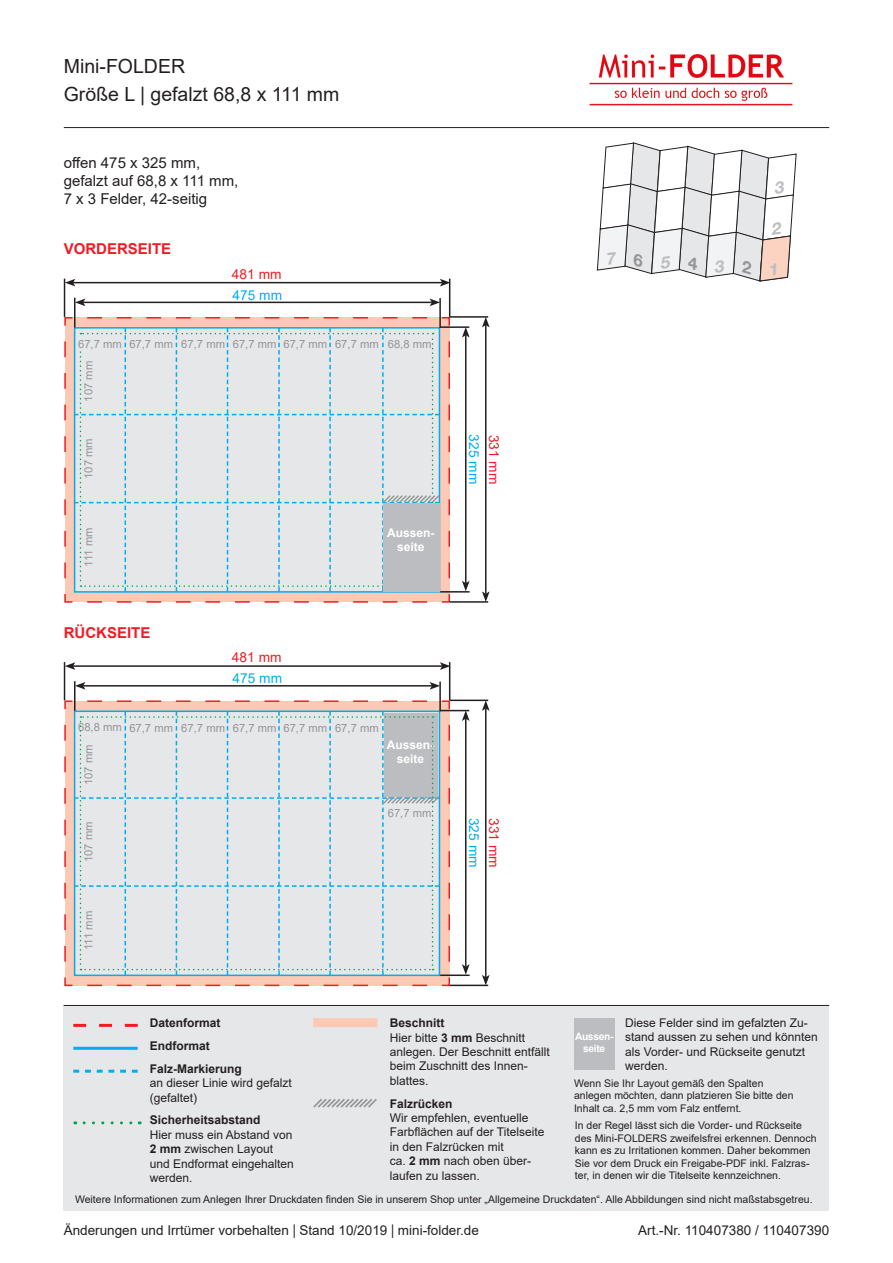
<style>
.page{position:relative;width:893px;height:1263px;background:#fff}
.page>*{position:absolute;margin:0;border:0;box-sizing:border-box;transform-origin:0 0}
.t1{font:19.5px/28.5px "Arial";color:#231f20}
.t2{font:15px/18px "Arial";color:#231f20}
.t3{font:700 15px "Arial";color:#ee1d23}
.t4{font:13.65px "Arial";color:#00aeef}
.t5{font:13.65px "Arial";color:#ee1d23}
.t6{font:13.5px "Arial";color:#231f20}
.t7{font:12px/14.4px "Arial";color:#231f20}
.t8{font:700 12px/23px "Arial";color:#231f20}
.t9{font:700 12px/14.4px "Arial";color:#fff;text-align:center}
.t10{font:11.25px "Arial";color:#939598}
.t11{font:10.5px/12.6px "Arial";color:#231f20}
.t12{font:700 10.2px/12.3px "Arial";letter-spacing:-.03em;color:#fff;text-align:center}
.s1{font-weight:700}
.s2{font-family:"Dax"}
</style>
<div class="page">
<svg style="left:64px;top:316px;width:386px;height:287px;background:#f3bdad"></svg>
<svg style="left:64px;top:700px;width:387px;height:287px;background:#f0beaf"></svg>
<hr style="left:64px;top:279px;width:1px;height:38px;background:#231f20">
<hr style="left:64px;top:662px;width:1px;height:38px;background:#231f20">
<hr style="left:74px;top:681px;width:1px;height:30px;background:#231f20">
<hr style="left:439px;top:681px;width:2px;height:30px;background:#231f20">
<hr style="left:440px;top:326px;width:29px;height:2px;background:#231f20">
<hr style="left:449px;top:279px;width:1px;height:38px;background:#231f20">
<hr style="left:449px;top:662px;width:1px;height:38px;background:#231f20">
<hr style="left:450px;top:316px;width:38px;height:2px;background:#231f20">
<hr style="left:450px;top:700px;width:38px;height:1px;background:#231f20">
<hr style="left:440px;top:591px;width:30px;height:2px;background:#231f20">
<hr style="left:440px;top:974px;width:30px;height:2px;background:#231f20">
<hr style="left:450px;top:601px;width:38px;height:2px;background:#231f20">
<hr style="left:450px;top:985px;width:38px;height:1px;background:#231f20">
<hr style="left:465px;top:335px;width:1px;height:248px;background:#231f20">
<svg style="left:462px;top:327px;width:8px;height:10px"></svg>
<svg style="left:462px;top:581px;width:8px;height:10px"></svg>
<hr style="left:485px;top:325px;width:1px;height:269px;background:#231f20">
<svg style="left:482px;top:317px;width:8px;height:10px"></svg>
<svg style="left:482px;top:591px;width:8px;height:11px"></svg>
<hr style="left:485px;top:708px;width:1px;height:269px;background:#231f20">
<svg style="left:482px;top:700px;width:8px;height:11px"></svg>
<svg style="left:482px;top:975px;width:8px;height:10px"></svg>
<hr style="left:83px;top:685px;width:349px;height:1px;background:#231f20">
<svg style="left:75px;top:682px;width:10px;height:8px"></svg>
<svg style="left:430px;top:682px;width:10px;height:8px"></svg>
<hr style="left:73px;top:282px;width:369px;height:1px;background:#231f20">
<svg style="left:65px;top:279px;width:10px;height:7px"></svg>
<svg style="left:440px;top:279px;width:9px;height:7px"></svg>
<hr style="left:73px;top:665px;width:369px;height:2px;background:#231f20">
<svg style="left:65px;top:662px;width:10px;height:8px"></svg>
<svg style="left:440px;top:662px;width:10px;height:8px"></svg>
<hr style="left:64px;top:127px;width:765px;height:1px;background:#231f20">
<img style="left:589px;top:54px;width:204px;height:52px">
<div style="left:64px;top:1005px;width:765px;height:206px;background:#e6e7e9"></div>
<svg style="left:73px;top:1024px;width:65px;height:3px"></svg>
<hr style="left:73px;top:1047px;width:65px;height:3px;background:#00aeef">
<svg style="left:73px;top:1070px;width:65px;height:3px"></svg>
<svg style="left:84px;top:1121px;width:56px;height:3px"></svg>
<div style="left:313px;top:1018px;width:64px;height:9px;background:#fcc9b4"></div>
<svg style="left:313px;top:1099px;width:64px;height:9px"></svg>
<hr style="left:64px;top:1005px;width:765px;height:1px;background:#231f20">
<div style="left:574px;top:1018px;width:40px;height:52px;background:#bcbdc0"></div>
<svg style="left:74px;top:298px;width:367px;height:294px;background:#dee3e6"></svg>
<div style="left:383px;top:503px;width:56px;height:88px;background:#bcbdc0"></div>
<svg style="left:74px;top:710px;width:396px;height:265px;background:#dce2e5"></svg>
<svg style="left:597px;top:143px;width:199px;height:138px"></svg>
<h1 class="t1" style="left:64px;top:51px;width:277px">Mini-FOLDER<br>Größe L | gefalzt 68,8 x 111 mm</h1>
<h2 class="t2" style="left:64px;top:153px;width:176px">offen 475 x 325 mm, gefalzt auf 68,8 x 111 mm,<br>7 x 3 Felder, 42-seitig</h2>
<h2 class="t3" style="left:64px;top:238px;width:109px">VORDERSEITE</h2>
<h3 class="t5" style="left:232px;top:264px;width:51px">481 mm</h3>
<h3 class="t4" style="left:233px;top:285px;width:51px">475 mm</h3>
<p class="t10" style="left:78px;top:336px;width:45px">67,7 mm</p>
<p class="t10" style="left:129px;top:337px;width:45px">67,7 mm</p>
<p class="t10" style="left:181px;top:337px;width:45px">67,7 mm</p>
<p class="t10" style="left:233px;top:337px;width:45px">67,7 mm</p>
<p class="t10" style="left:283px;top:337px;width:45px">67,7 mm</p>
<p class="t10" style="left:335px;top:337px;width:45px">67,7 mm</p>
<p class="t10" style="left:388px;top:337px;width:45px">68,8 mm</p>
<p class="t10" style="left:81px;top:402px;width:42px;rotate:-90deg">107 mm</p>
<p class="t10" style="left:81px;top:479px;width:42px;rotate:-90deg">107 mm</p>
<h3 class="t4" style="left:483px;top:434px;width:51px;rotate:90deg">325 mm</h3>
<h3 class="t5" style="left:503px;top:435px;width:51px;rotate:90deg">331 mm</h3>
<p class="t10" style="left:81px;top:567px;width:40px;rotate:-90deg">111 mm</p>
<p class="t9" style="left:387px;top:526px;width:49px">Aussen&shy;seite</p>
<h2 class="t3" style="left:64px;top:622px;width:88px">RÜCKSEITE</h2>
<h3 class="t5" style="left:232px;top:648px;width:51px">481 mm</h3>
<h3 class="t4" style="left:233px;top:669px;width:51px">475 mm</h3>
<p class="t10" style="left:78px;top:719px;width:45px">68,8 mm</p>
<p class="t10" style="left:129px;top:720px;width:45px">67,7 mm</p>
<p class="t10" style="left:181px;top:720px;width:45px">67,7 mm</p>
<p class="t10" style="left:233px;top:720px;width:45px">67,7 mm</p>
<p class="t10" style="left:283px;top:720px;width:45px">67,7 mm</p>
<p class="t10" style="left:335px;top:720px;width:45px">67,7 mm</p>
<p class="t10" style="left:81px;top:785px;width:42px;rotate:-90deg">107 mm</p>
<p class="t9" style="left:387px;top:738px;width:49px">Aussen&shy;seite</p>
<p class="t10" style="left:81px;top:862px;width:42px;rotate:-90deg">107 mm</p>
<p class="t10" style="left:388px;top:805px;width:45px">67,7 mm</p>
<h3 class="t4" style="left:483px;top:818px;width:51px;rotate:90deg">325 mm</h3>
<h3 class="t5" style="left:503px;top:818px;width:51px;rotate:90deg">331 mm</h3>
<p class="t10" style="left:81px;top:950px;width:40px;rotate:-90deg">111 mm</p>
<p class="t7" style="left:625px;top:1015px;width:194px">Diese Felder sind im gefalzten Zu&shy;stand aussen zu sehen und könnten als Vorder- und Rückseite genutzt werden.</p>
<p class="t8" style="left:150px;top:1011px;width:94px">Datenformat<br>Endformat<br>Falz-Markierung</p>
<p class="t7" style="left:150px;top:1075px;width:144px">an dieser Linie wird gefalzt (gefaltet)</p>
<p class="t8" style="left:150px;top:1109px;width:112px">Sicherheitsabstand</p>
<p class="t7" style="left:150px;top:1127px;width:146px">Hier muss ein Abstand von<br><span class="s1">2 mm</span> zwischen Layout und Endformat eingehalten werden.</p>
<p class="t7" style="left:390px;top:1016px;width:162px"><span class="s1">Beschnitt<br></span>Hier bitte <span class="s1">3 mm</span> Beschnitt anlegen. Der Beschnitt entfällt beim Zuschnitt des Innen&shy;blattes.</p>
<p class="t8" style="left:390px;top:1092px;width:64px">Falzrücken</p>
<p class="t7" style="left:390px;top:1110px;width:156px">Wir empfehlen, eventuelle<br>Farbflächen auf der Titelseite in den Falzrücken mit<br>ca. <span class="s1">2 mm</span> nach oben über&shy;laufen zu lassen.</p>
<p class="t12" style="left:575px;top:1030px;width:40px">Aussen&shy;seite</p>
<p class="t11" style="left:574px;top:1077px;width:221px">Wenn Sie Ihr Layout gemäß den Spalten anlegen möchten, dann platzieren Sie bitte den<br>Inhalt ca. 2,5 mm vom Falz entfernt.</p>
<p class="t11" style="left:575px;top:1119px;width:243px">In der Regel lässt sich die Vorder- und Rückseite des Mini-FOLDERS zweifelsfrei erkennen. Dennoch kann es zu Irritationen kommen. Daher bekommen Sie vor dem Druck ein Freigabe-PDF inkl. Falzras&shy;ter, in denen wir die Titelseite kennzeichnen.</p>
<p class="t11" style="left:75px;top:1193px;width:739px">Weitere Informationen zum Anlegen Ihrer Druckdaten finden Sie in unserem Shop unter „Allgemeine Druckdaten“. Alle Abbildungen sind nicht maßstabsgetreu.</p>
<p class="t6" style="left:64px;top:1221px;width:417px">Änderungen und Irrtümer vorbehalten <span class="s2">|</span> Stand 10/2019 <span class="s2">|</span> mini-folder.de</p>
<p class="t6" style="left:638px;top:1220px;width:192px">Art.-Nr. 110407380 / 110407390</p>
</div>
